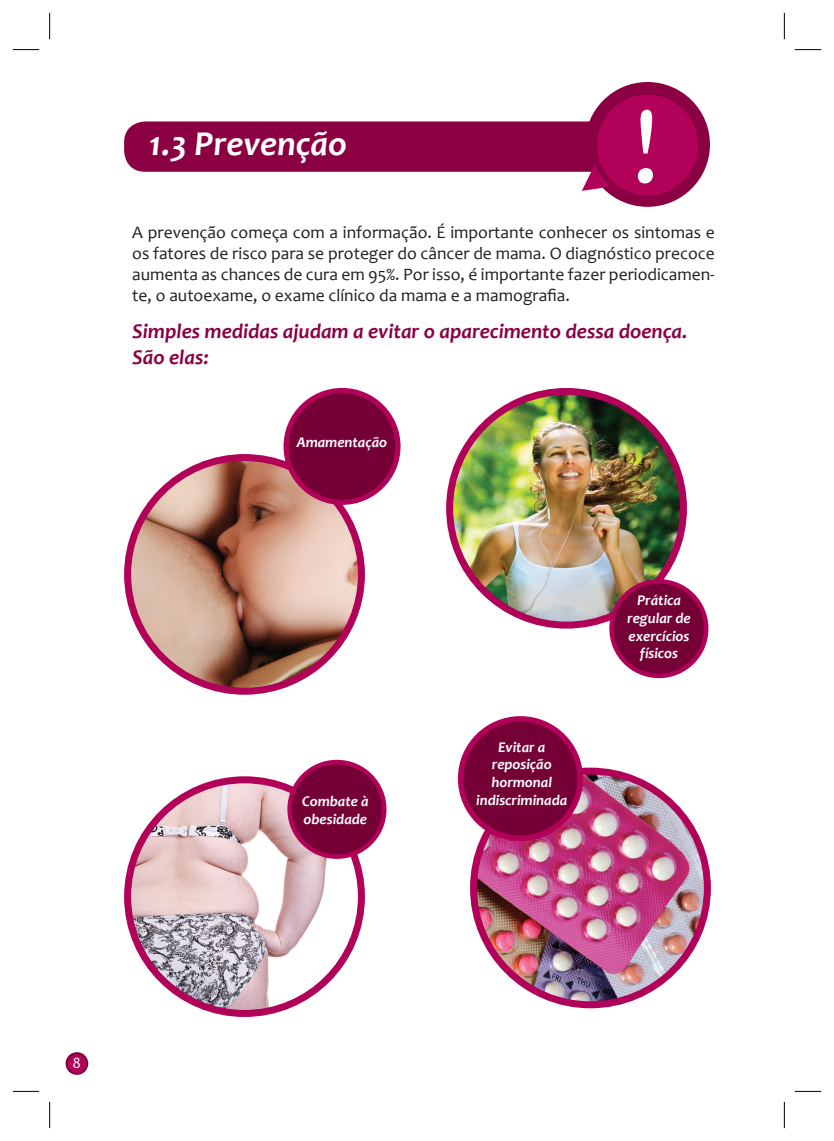
<style>
.page{position:relative;width:834px;height:1141px;background:#fff}
.page>*{position:absolute;margin:0;border:0;box-sizing:border-box;transform-origin:0 0}
.t1{font:113.75px "Candara";color:#fff}
.t2{font:italic 700 35px "Candara";color:#fff}
.t3{font:italic 700 21px/25.2px "Candara";color:#8b0043}
.t4{font:17.5px/21px "Candara";color:#231f20;text-align:justify}
.t5{font:15.4px "Candara";color:#fff}
.t6{font:italic 700 14.88px/17.8px "Candara";color:#fff;text-align:center}
</style>
<div class="page">
<svg style="left:66px;top:1052px;width:22px;height:23px"></svg>
<svg style="left:67px;top:1053px;width:20px;height:21px"></svg>
<div style="left:124px;top:121px;width:489px;height:51px;background:#8b0043;border-radius:21px"></div>
<div style="left:585px;top:82px;width:124px;height:125px;background:#8b0043;border-radius:50%"></div>
<svg style="left:581px;top:88px;width:123px;height:115px"></svg>
<img style="left:128px;top:458px;width:233px;height:233px;border-radius:117px">
<div style="left:124px;top:454px;width:241px;height:241px;border:7px solid #b10159;border-radius:50%"></div>
<img style="left:449px;top:393px;width:234px;height:231px">
<div style="left:446px;top:388px;width:240px;height:241px;border:7px solid #b10159;border-radius:50%"></div>
<img style="left:128px;top:780px;width:233px;height:233px;border-radius:117px">
<div style="left:124px;top:776px;width:241px;height:241px;border:7px solid #b10159;border-radius:50%"></div>
<img style="left:473px;top:772px;width:234px;height:233px">
<div style="left:470px;top:768px;width:240px;height:240px;border:7px solid #b10159;border-radius:50%"></div>
<div style="left:286px;top:391px;width:112px;height:111px;background:#750035;border-radius:50%"></div>
<div style="left:283px;top:388px;width:117px;height:117px;border:5px solid #b10159;border-radius:50%"></div>
<div style="left:289px;top:762px;width:95px;height:95px;background:#750035;border-radius:50%"></div>
<div style="left:287px;top:760px;width:99px;height:99px;border:4px solid #b10159;border-radius:50%"></div>
<div style="left:611px;top:581px;width:95px;height:95px;background:#750035;border-radius:50%"></div>
<div style="left:609px;top:579px;width:99px;height:99px;border:4px solid #b10159;border-radius:50%"></div>
<div style="left:460px;top:719px;width:120px;height:119px;background:#750035;border-radius:50%"></div>
<div style="left:458px;top:716px;width:125px;height:125px;border:6px solid #b10159;border-radius:50%"></div>
<svg style="left:13px;top:49px;width:26px;height:1px"></svg>
<svg style="left:794px;top:49px;width:27px;height:1px"></svg>
<svg style="left:13px;top:1091px;width:26px;height:1px"></svg>
<svg style="left:794px;top:1091px;width:27px;height:1px"></svg>
<svg style="left:49px;top:13px;width:1px;height:26px"></svg>
<svg style="left:49px;top:1102px;width:1px;height:26px"></svg>
<svg style="left:783px;top:13px;width:1px;height:26px"></svg>
<svg style="left:783px;top:1102px;width:1px;height:26px"></svg>
<h2 class="t2" style="left:149px;top:122px;width:199px">1.3 Prevenção</h2>
<h1 class="t1" style="left:631px;top:75px;width:30px">!</h1>
<p class="t4" style="left:132px;top:221px;width:584px">A prevenção começa com a informação. É importante conhecer os sintomas e os fatores de risco para se proteger do câncer de mama. O diagnóstico precoce aumenta as chances de cura em 95%. Por isso, é importante fazer periodicamen&shy;te, o autoexame, o exame clínico da mama e a mamografia.</p>
<p class="t3" style="left:132px;top:319px;width:556px">Simples medidas ajudam a evitar o aparecimento dessa doença.<br>São elas:</p>
<p class="t6" style="left:297px;top:433px;width:92px">Amamentação</p>
<p class="t6" style="left:302px;top:792px;width:68px;text-align:left">Combate à obesidade</p>
<p class="t6" style="left:476px;top:738px;width:92px">Evitar a reposição hormonal indiscriminada</p>
<p class="t6" style="left:627px;top:591px;width:65px">Prática regular de exercícios físicos</p>
<p class="t5" style="left:72px;top:1054px;width:10px">8</p>
</div>
